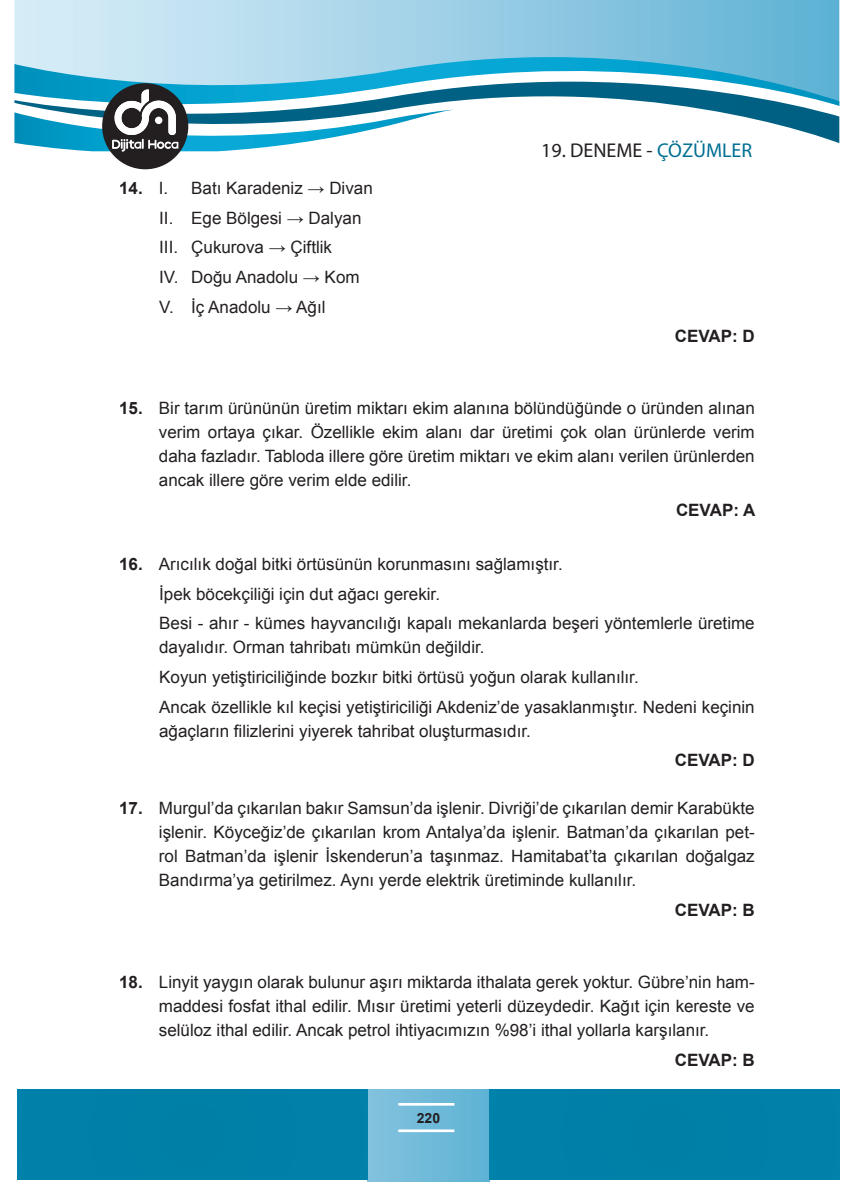
<style>
.page{position:relative;width:857px;height:1197px;background:#fff}
.page>*{position:absolute;margin:0;border:0;box-sizing:border-box;transform-origin:0 0}
.t1{font:20px "Myriad Pro";color:#231f20}
.t2{font:17px/29.6px "Arial";color:#231f20}
.t3{font:700 17px "Arial";color:#231f20}
.t4{font:700 14px "Arial";color:#231f20}
.s1{font-weight:400}
.s2{color:#006f92}
.s3{font-weight:700}
</style>
<div class="page">
<svg style="left:14px;top:0;width:824px;height:44px;background:#9ed0e6"></svg>
<svg style="left:14px;top:44px;width:824px;height:24px;background:#90cce5"></svg>
<svg style="left:14px;top:68px;width:824px;height:75px"></svg>
<div style="left:367px;top:1089px;width:122px;height:92px;background:linear-gradient(to right,#85c3df,#5fb3d5)"></div>
<hr style="left:398px;top:1102px;width:56px;height:1px;background:#fff">
<hr style="left:398px;top:1103px;width:56px;height:1px;background:#fff">
<hr style="left:398px;top:1104px;width:56px;height:1px;background:#fff">
<hr style="left:398px;top:1129px;width:56px;height:1px;background:#fff">
<hr style="left:398px;top:1130px;width:56px;height:1px;background:#fff">
<hr style="left:398px;top:1131px;width:56px;height:1px;background:#fff">
<div style="left:17px;top:1089px;width:350px;height:90px;background:#0080a8"></div>
<div style="left:489px;top:1089px;width:350px;height:90px;background:#0080a8"></div>
<div style="left:102px;top:83px;width:86px;height:86px;background:#231f20;border-radius:50%"></div>
<svg style="left:14px;top:89px;width:438px;height:67px"></svg>
<p class="t3" style="left:119px;top:177px;width:51px">14. <span class="s1">I.</span></p>
<p class="t2" style="left:159px;top:173px;width:215px;text-indent:32px">Batı Karadeniz → Divan<br>II. Ege Bölgesi → Dalyan<br>III. Çukurova → Çiftlik<br>IV. Doğu Anadolu → Kom<br>V. İç Anadolu → Ağıl</p>
<p class="t1" style="left:541px;top:138px;width:212px">19. DENEME - <span class="s2">ÇÖZÜMLER</span></p>
<p class="t3" style="left:674px;top:325px;width:81px">CEVAP: D</p>
<p class="t2" style="left:159px;top:396px;width:597px;line-height:24px;text-align:justify;text-indent:-40px"><span class="s3">15.</span> Bir tarım ürününün üretim miktarı ekim alanına bölündüğünde o üründen alınan verim ortaya çıkar. Özellikle ekim alanı dar üretimi çok olan ürünlerde verim daha fazladır. Tabloda illere göre üretim miktarı ve ekim alanı verilen ürünlerden ancak illere göre verim elde edilir.</p>
<p class="t3" style="left:675px;top:499px;width:81px">CEVAP: A</p>
<p class="t2" style="left:159px;top:549px;width:596px;text-indent:-40px"><span class="s3">16.</span> Arıcılık doğal bitki örtüsünün korunmasını sağlamıştır.<br>İpek böcekçiliği için dut ağacı gerekir.<br>Besi - ahır - kümes hayvancılığı kapalı mekanlarda beşeri yöntemlerle üretime</p>
<p class="t2" style="left:159px;top:632px;width:596px">dayalıdır. Orman tahribatı mümkün değildir.<br>Koyun yetiştiriciliğinde bozkır bitki örtüsü yoğun olarak kullanılır.<br>Ancak özellikle kıl keçisi yetiştiriciliği Akdeniz’de yasaklanmıştır. Nedeni keçinin</p>
<p class="t2" style="left:159px;top:716px;width:373px">ağaçların filizlerini yiyerek tahribat oluşturmasıdır.</p>
<p class="t3" style="left:674px;top:749px;width:81px">CEVAP: D</p>
<p class="t2" style="left:159px;top:796px;width:597px;line-height:24px;text-align:justify;text-indent:-40px"><span class="s3">17.</span> Murgul’da çıkarılan bakır Samsun’da işlenir. Divriği’de çıkarılan demir Karabükte işlenir. Köyceğiz’de çıkarılan krom Antalya’da işlenir. Batman’da çıkarılan pet&shy;rol Batman’da işlenir İskenderun’a taşınmaz. Hamitabat’ta çıkarılan doğalgaz Bandırma’ya getirilmez. Aynı yerde elektrik üretiminde kullanılır.</p>
<p class="t3" style="left:674px;top:898px;width:81px">CEVAP: B</p>
<p class="t2" style="left:159px;top:970px;width:597px;line-height:24px;text-align:justify;text-indent:-40px"><span class="s3">18.</span> Linyit yaygın olarak bulunur aşırı miktarda ithalata gerek yoktur. Gübre’nin ham&shy;maddesi fosfat ithal edilir. Mısır üretimi yeterli düzeydedir. Kağıt için kereste ve selüloz ithal edilir. Ancak petrol ihtiyacımızın %98’i ithal yollarla karşılanır.</p>
<p class="t3" style="left:674px;top:1048px;width:81px">CEVAP: B</p>
<p class="t4" style="left:416px;top:1108px;width:25px">220</p>
</div>
